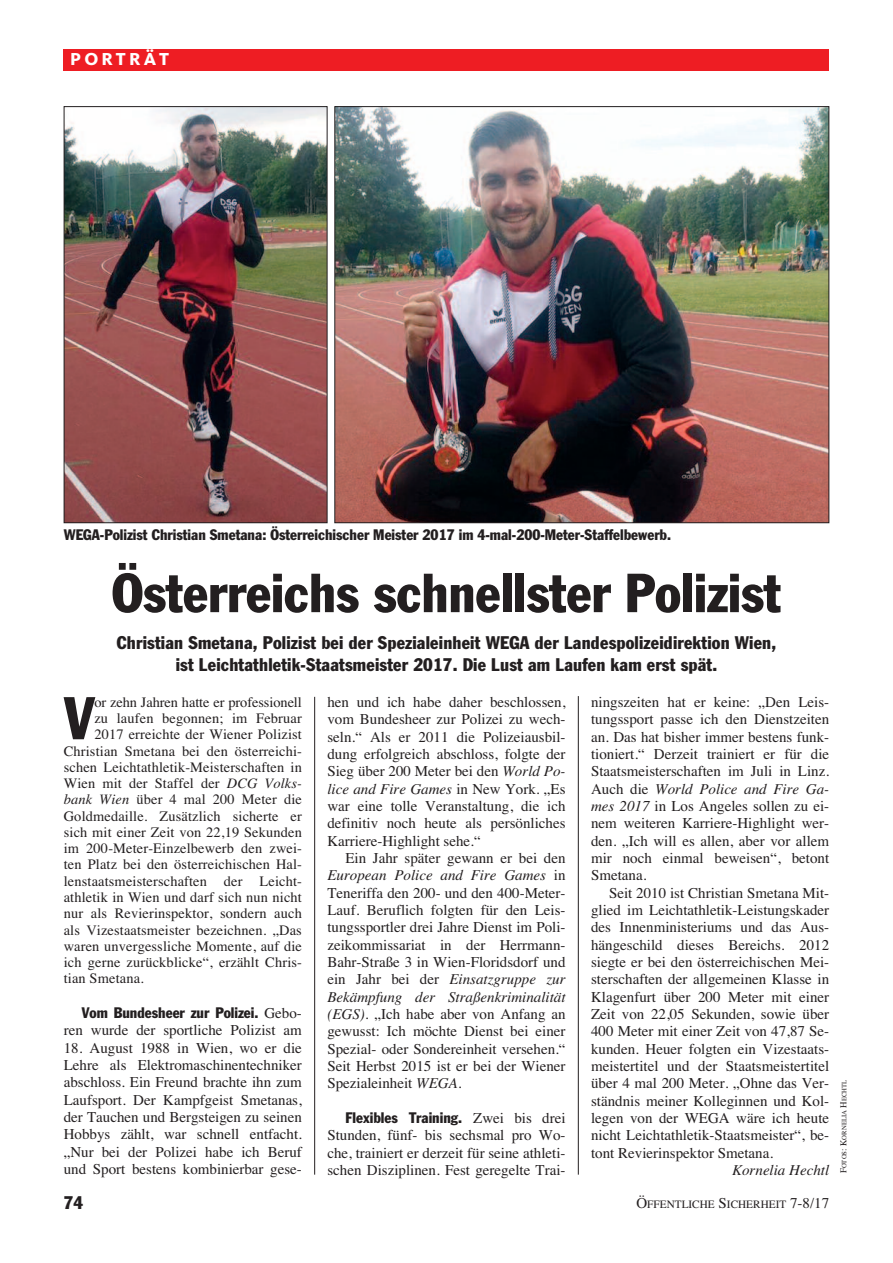
<style>
.page{position:relative;width:893px;height:1263px;background:#fff}
.page>*{position:absolute;margin:0;border:0;box-sizing:border-box;transform-origin:0 0}
.t1{font:condensed 59.25px "Franklin Gothic";color:#231f20}
.t2{font:condensed 54px "Franklin Gothic";color:#231f20}
.t3{font:condensed 18px/21.6px "Franklin Gothic";letter-spacing:.01em;color:#231f20;text-align:center}
.t4{font:800 18px "Kievit";letter-spacing:.175em;color:#fff}
.t5{font:15px/17.4px "Times";color:#231f20;text-align:justify}
.t6{font:condensed 15px "Franklin Gothic";color:#231f20}
.t7{font:italic 15px "Times";color:#231f20}
.t8{font:14.4px "Times";letter-spacing:.01em;color:#231f20}
.t9{font:11.25px "Times";color:#231f20}
.t10{font:6.75px "Times";color:#231f20}
.s1{font-style:italic}
.s2{font-family:"Times";font-stretch:normal}
.s3{font-size:15px}
.s4{font-size:9px}
</style>
<div class="page">
<hr style="left:314px;top:697px;width:1px;height:477px;background:#231f20">
<hr style="left:578px;top:696px;width:1px;height:479px;background:#231f20">
<div style="left:64px;top:49px;width:765px;height:21px;background:#ee1d23"></div>
<img style="left:66px;top:108px;width:259px;height:413px">
<div style="left:64px;top:106px;width:263px;height:417px;border:1px solid #231f20"></div>
<img style="left:336px;top:108px;width:491px;height:413px">
<p class="t4" style="left:70px;top:53px;width:100px">PORTRÄT</p>
<p class="t6" style="left:64px;top:529px;width:609px">WEGA-Polizist Christian Smetana: Österreichischer Meister 2017 im 4-mal-200-Meter-Staffelbewerb.</p>
<h2 class="t2" style="left:112px;top:574px;width:670px">Österreichs schnellster Polizist</h2>
<p class="t3" style="left:117px;top:633px;width:661px">Christian Smetana, Polizist bei der Spezialeinheit WEGA der Landespolizeidirektion Wien, ist Leichtathletik-Staatsmeister 2017. Die Lust am Laufen kam erst spät.</p>
<h1 class="t1" style="left:64px;top:697px;width:32px">V</h1>
<p class="t8" style="left:94px;top:693px;width:209px">or zehn Jahren hatte er professionell</p>
<p class="t8" style="left:94px;top:710px;width:209px">zu laufen begonnen; im Februar</p>
<p class="t8" style="left:94px;top:726px;width:209px">2017 erreichte der Wiener Polizist</p>
<p class="t8" style="left:64px;top:742px;width:240px">Christian Smetana bei den österreichi-</p>
<p class="t8" style="left:64px;top:758px;width:240px">schen Leichtathletik-Meisterschaften in</p>
<p class="t8" style="left:64px;top:775px;width:240px">Wien mit der Staffel der <span class="s1">DCG Volks-</span></p>
<p class="t8" style="left:64px;top:791px;width:240px"><span class="s1">bank Wien</span> über 4 mal 200 Meter die</p>
<p class="t8" style="left:64px;top:807px;width:240px">Goldmedaille. Zusätzlich sicherte er</p>
<p class="t8" style="left:64px;top:823px;width:240px">sich mit einer Zeit von 22,19 Sekunden</p>
<p class="t8" style="left:64px;top:840px;width:240px">im 200-Meter-Einzelbewerb den zwei-</p>
<p class="t8" style="left:64px;top:856px;width:240px">ten Platz bei den österreichischen Hal-</p>
<p class="t8" style="left:64px;top:872px;width:240px">lenstaatsmeisterschaften der Leicht-</p>
<p class="t8" style="left:64px;top:889px;width:240px">athletik in Wien und darf sich nun nicht</p>
<p class="t8" style="left:64px;top:905px;width:240px">nur als Revierinspektor, sondern auch</p>
<p class="t8" style="left:64px;top:921px;width:240px">als Vizestaatsmeister bezeichnen. „Das</p>
<p class="t8" style="left:64px;top:937px;width:240px">waren unvergessliche Momente, auf die</p>
<p class="t8" style="left:64px;top:954px;width:240px">ich gerne zurückblicke“, erzählt Chris-</p>
<p class="t8" style="left:64px;top:970px;width:82px">tian Smetana.</p>
<p class="t6" style="left:82px;top:1007px;width:222px">Vom Bundesheer zur Polizei. <span class="s2">Gebo-</span></p>
<p class="t5" style="left:64px;top:1021px;width:240px">ren wurde der sportliche Polizist am</p>
<p class="t5" style="left:64px;top:1039px;width:240px">18. August 1988 in Wien, wo er die Lehre als Elektromaschinentechniker abschloss. Ein Freund brachte ihn zum Laufsport. Der Kampfgeist Smetanas, der Tauchen und Bergsteigen zu seinen Hobbys zählt, war schnell entfacht. „Nur bei der Polizei habe ich Beruf und Sport bestens kombinierbar gese-</p>
<p class="t5" style="left:327px;top:693px;width:240px">hen und ich habe daher beschlossen, vom Bundesheer zur Polizei zu wech&shy;seln.“ Als er 2011 die Polizeiausbil&shy;dung erfolgreich abschloss, folgte der Sieg über 200 Meter bei den <span class="s1">World Po&shy;lice and Fire Games</span> in New York. „Es war eine tolle Veranstaltung, die ich definitiv noch heute als persönliches Karriere-Highlight sehe.“</p>
<p class="t5" style="left:327px;top:849px;width:240px;text-indent:18px">Ein Jahr später gewann er bei den <span class="s1">European Police and Fire Games</span> in Teneriffa den 200- und den 400-Meter-Lauf. Beruflich folgten für den Leis&shy;tungssportler drei Jahre Dienst im Poli&shy;zeikommissariat in der Herrmann-Bahr-Straße 3 in Wien-Floridsdorf und ein Jahr bei der <span class="s1">Einsatzgruppe zur Bekämpfung der Straßenkriminalität (EGS).</span> „Ich habe aber von Anfang an gewusst: Ich möchte Dienst bei einer Spezial- oder Sondereinheit versehen.“ Seit Herbst 2015 ist er bei der Wiener Spezialeinheit <span class="s1">WEGA.</span></p>
<p class="t6" style="left:345px;top:1112px;width:222px">Flexibles Training. <span class="s2">Zwei bis drei</span></p>
<p class="t5" style="left:327px;top:1126px;width:240px">Stunden, fünf- bis sechsmal pro Wo&shy;che, trainiert er derzeit für seine athleti&shy;schen Disziplinen. Fest geregelte Trai-</p>
<p class="t5" style="left:591px;top:693px;width:240px">ningszeiten hat er keine: „Den Leis&shy;tungssport passe ich den Dienstzeiten an. Das hat bisher immer bestens funk&shy;tioniert.“ Derzeit trainiert er für die Staatsmeisterschaften im Juli in Linz.<br>Auch die <span class="s1">World Police and Fire Ga&shy;mes 2017</span> in Los Angeles sollen zu ei&shy;nem weiteren Karriere-Highlight wer&shy;den. „Ich will es allen, aber vor allem mir noch einmal beweisen“, betont Smetana.</p>
<p class="t5" style="left:591px;top:884px;width:240px;text-indent:18px">Seit 2010 ist Christian Smetana Mit&shy;glied im Leichtathletik-Leistungskader des Innenministeriums und das Aus&shy;hängeschild dieses Bereichs. 2012 siegte er bei den österreichischen Mei&shy;sterschaften der allgemeinen Klasse in Klagenfurt über 200 Meter mit einer Zeit von 22,05 Sekunden, sowie über 400 Meter mit einer Zeit von 47,87 Se&shy;kunden. Heuer folgten ein Vizestaats&shy;meistertitel und der Staatsmeistertitel über 4 mal 200 Meter. „Ohne das Ver&shy;ständnis meiner Kolleginnen und Kol&shy;legen von der WEGA wäre ich heute nicht Leichtathletik-Staatsmeister“, be&shy;tont Revierinspektor Smetana.</p>
<p class="t7" style="left:732px;top:1161px;width:99px">Kornelia Hechtl</p>
<p class="t3" style="left:64px;top:1193px;width:21px">74</p>
<p class="t9" style="left:636px;top:1198px;width:194px"><span class="s3">Ö</span>FFENTLICHE <span class="s3">S</span>ICHERHEIT <span class="s3">7-8/17</span></p>
<p class="t10" style="left:840px;top:1173px;width:95px;rotate:-90deg"><span class="s4">F</span>OTOS<span class="s4">: K</span>ORNELIA <span class="s4">H</span>ECHTL</p>
</div>
